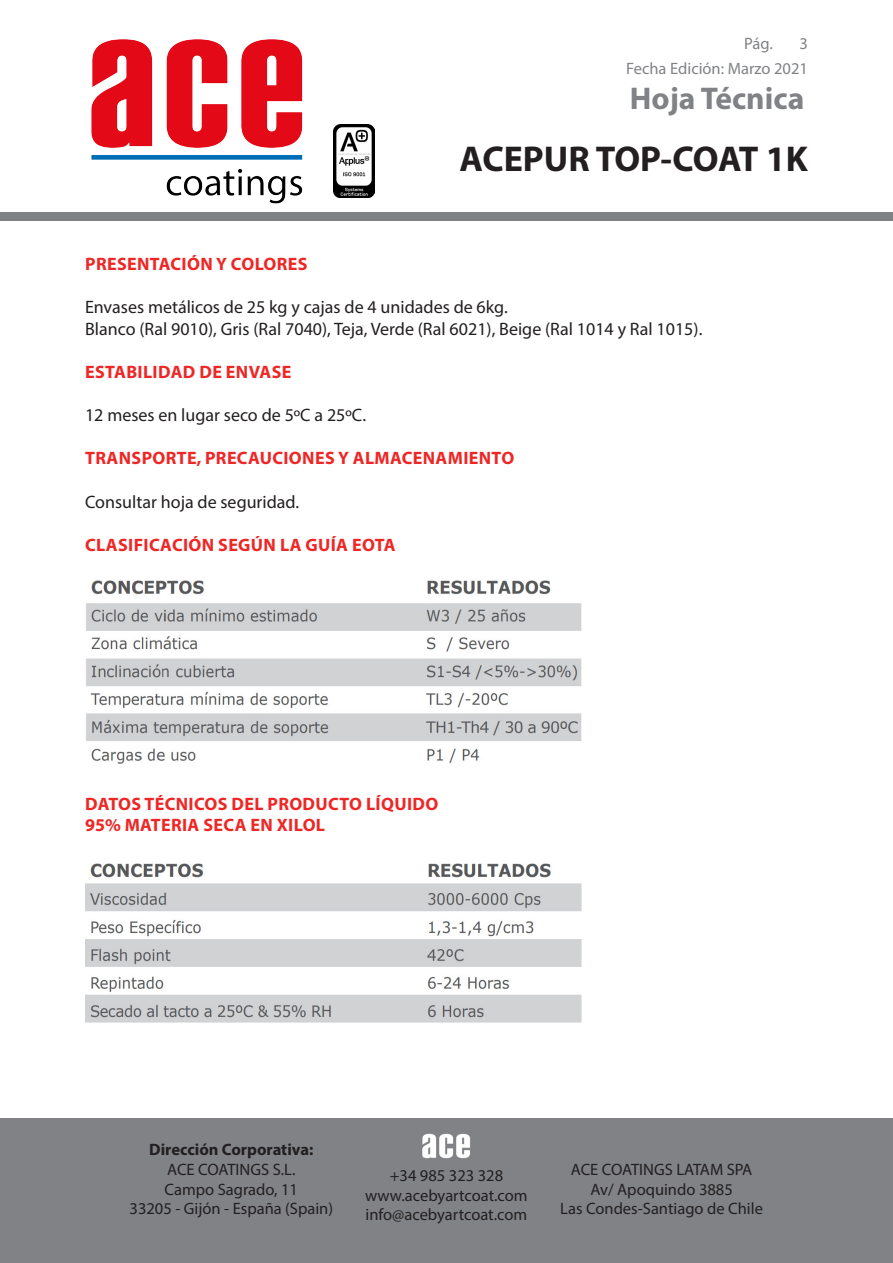
<style>
.page{position:relative;width:893px;height:1263px;background:#fff}
.page>*{position:absolute;margin:0;border:0;box-sizing:border-box;transform-origin:0 0}
.t1{font:700 36px "Myriad Pro";color:#231f20}
.t2{font:700 31.5px "Myriad Pro";color:#808285}
.Textos{font:18px "Myriad Pro";color:#231f20}
.Textos-2{font:700 18px "Myriad Pro";letter-spacing:.02em;color:#ee2726}
.t3{font:16.5px/19.8px "Myriad Pro";color:#231f20;text-align:center}
.t4{font:16.5px/24.9px "Myriad Pro";color:#808285;text-align:right}
.t5{font:700 16.5px "Myriad Pro";color:#231f20}
</style>
<div class="page">
<div style="left:0;top:1118px;width:893px;height:145px;background:#808285"></div>
<img style="left:91px;top:39px;width:212px;height:165px">
<div style="left:0;top:212px;width:893px;height:8px;background:#808285"></div>
<img style="left:422px;top:1133px;width:49px;height:25px">
<img style="left:333px;top:124px;width:42px;height:73px">
<img style="left:86px;top:580px;width:495px;height:184px">
<img style="left:85px;top:863px;width:496px;height:160px">
<p class="t4" style="left:744px;top:31px;width:30px">Pág.</p>
<p class="t4" style="left:626px;top:31px;width:183px">3<br>Fecha Edición: Marzo 2021</p>
<h2 class="t2" style="left:630px;top:78px;width:176px">Hoja Técnica</h2>
<h1 class="t1" style="left:460px;top:135px;width:350px">ACEPUR TOP-COAT 1K</h1>
<p class="Textos-2" style="left:85px;top:252px;width:224px">PRESENTACIÓN Y COLORES</p>
<p class="Textos" style="left:85px;top:296px;width:424px">Envases metálicos de 25 kg y cajas de 4 unidades de 6kg.</p>
<p class="Textos" style="left:85px;top:318px;width:619px">Blanco (Ral 9010), Gris (Ral 7040), Teja, Verde (Ral 6021), Beige (Ral 1014 y Ral 1015).</p>
<p class="Textos-2" style="left:85px;top:360px;width:208px">ESTABILIDAD DE ENVASE</p>
<p class="Textos" style="left:85px;top:404px;width:283px">12 meses en lugar seco de 5ºC a 25ºC.</p>
<p class="Textos-2" style="left:85px;top:447px;width:431px">TRANSPORTE, PRECAUCIONES Y ALMACENAMIENTO</p>
<p class="Textos" style="left:85px;top:490px;width:216px">Consultar hoja de seguridad.</p>
<p class="Textos-2" style="left:85px;top:533px;width:312px">CLASIFICACIÓN SEGÚN LA GUÍA EOTA</p>
<p class="Textos-2" style="left:85px;top:792px;width:355px">DATOS TÉCNICOS DEL PRODUCTO LÍQUIDO</p>
<p class="Textos-2" style="left:85px;top:814px;width:242px">95% MATERIA SECA EN XILOL</p>
<p class="t5" style="left:149px;top:1139px;width:166px">Dirección Corporativa:</p>
<p class="t3" style="left:130px;top:1159px;width:205px">ACE COATINGS S.L.<br>Campo Sagrado, 11<br>33205 - Gijón - España (Spain)</p>
<p class="t3" style="left:365px;top:1165px;width:164px">+34 985 323 328 www.acebyartcoat.com info@acebyartcoat.com</p>
<p class="t3" style="left:560px;top:1159px;width:204px">ACE COATINGS LATAM SPA<br>Av/ Apoquindo 3885<br>Las Condes-Santiago de Chile</p>
</div>
